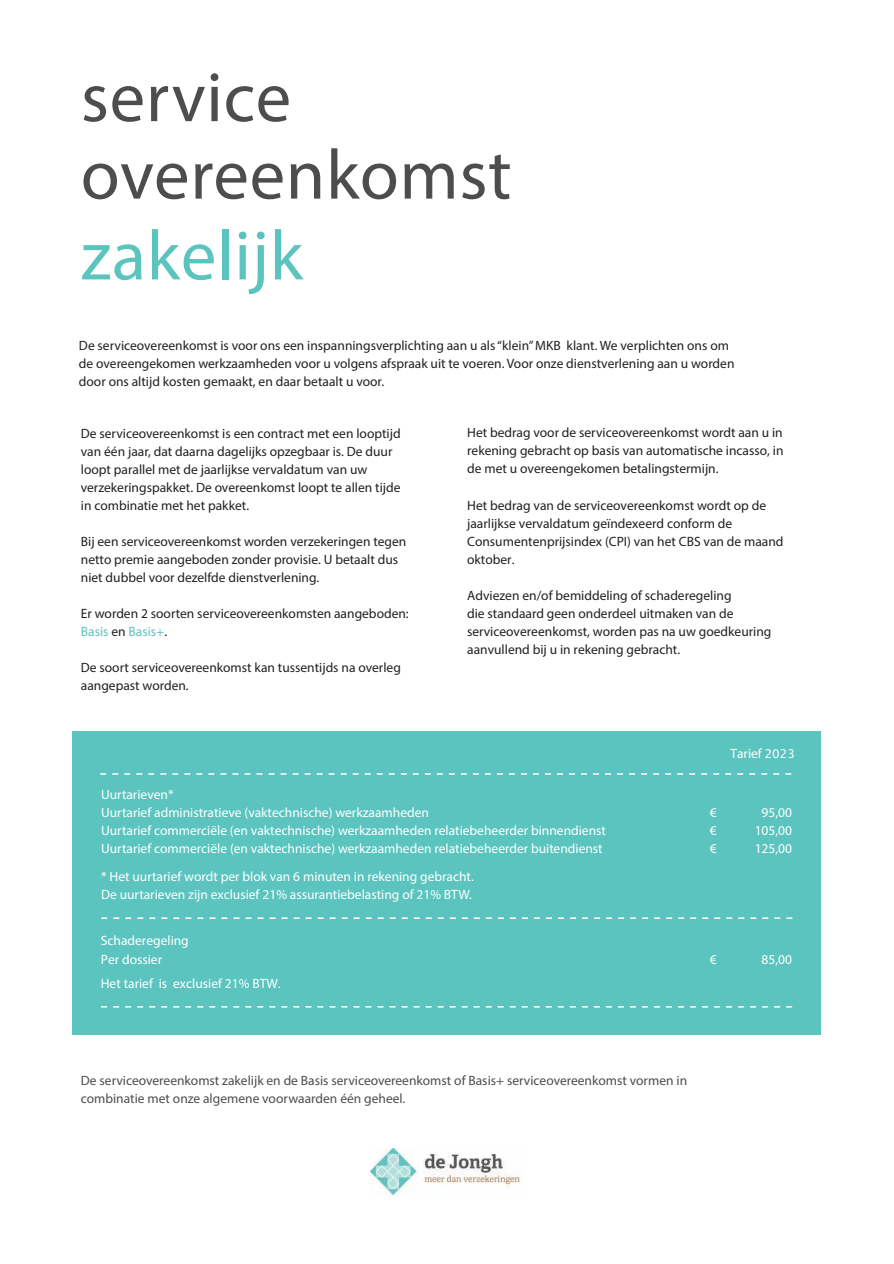
<style>
.page{position:relative;width:894px;height:1264px;background:#fff}
.page>*{position:absolute;margin:0;border:0;box-sizing:border-box;transform-origin:0 0}
.t1{font:70.8px/77.4px "Myriad Pro";letter-spacing:.01em;color:#4d4d4f}
.t2{font:70.8px "Myriad Pro";letter-spacing:.01em;color:#5bc4bf}
.t3{font:13.5px/18px "Myriad Pro";color:#231f20}
.t4{font:13.5px/18px "Myriad Pro";color:#fff}
.t5{font:13.5px/18px "Myriad Pro";color:#4d4d4f}
.s1{color:#5bc4bf}
.s2{font-family:"Lucida Sans";font-size:12px}
.s3{font-family:"Lucida Grande";font-size:12px}
</style>
<div class="page">
<div style="left:72px;top:731px;width:749px;height:303px;background:#5bc4bf"></div>
<svg style="left:101px;top:1006px;width:691px;height:1px"></svg>
<svg style="left:101px;top:917px;width:691px;height:1px"></svg>
<svg style="left:100px;top:773px;width:691px;height:1px"></svg>
<img style="left:370px;top:1148px;width:151px;height:48px">
<h1 class="t1" style="left:81px;top:58px;width:432px">service overeenkomst</h1>
<h1 class="t2" style="left:81px;top:212px;width:223px">zakelijk</h1>
<p class="t3" style="left:79px;top:336px;width:657px">De serviceovereenkomst is voor ons een inspanningsverplichting aan u als “klein”MKB klant. We verplichten ons om de overeengekomen werkzaamheden voor u volgens afspraak uit te voeren. Voor onze dienstverlening aan u worden door ons altijd kosten gemaakt, en daar betaalt u voor.</p>
<p class="t3" style="left:81px;top:424px;width:321px">De serviceovereenkomst is een contract met een looptijd van één jaar, dat daarna dagelijks opzegbaar is. De duur loopt parallel met de jaarlijkse vervaldatum van uw verzekeringspakket. De overeenkomst loopt te allen tijde in combinatie met het pakket.</p>
<p class="t3" style="left:81px;top:532px;width:327px">Bij een serviceovereenkomst worden verzekeringen tegen netto premie aangeboden zonder provisie. U betaalt dus niet dubbel voor dezelfde dienstverlening.</p>
<p class="t3" style="left:81px;top:604px;width:329px">Er worden 2 soorten serviceovereenkomsten aangeboden:<br><span class="s1">Basis</span> en <span class="s1">Basis+</span>.</p>
<p class="t3" style="left:81px;top:658px;width:321px">De soort serviceovereenkomst kan tussentijds na overleg aangepast worden.</p>
<p class="t3" style="left:467px;top:423px;width:318px;text-align:justify">Het bedrag voor de serviceovereenkomst wordt aan u in rekening gebracht op basis van automatische incasso, in de met u overeengekomen betalingstermijn.</p>
<p class="t3" style="left:467px;top:496px;width:318px">Het bedrag van de serviceovereenkomst wordt op de jaarlijkse vervaldatum geïndexeerd conform de Consumentenprijsindex (CPI) van het CBS van de maand oktober.</p>
<p class="t3" style="left:467px;top:586px;width:305px">Adviezen en/of bemiddeling of schaderegeling<br>die standaard geen onderdeel uitmaken van de serviceovereenkomst, worden pas na uw goedkeuring aanvullend bij u in rekening gebracht.</p>
<p class="t4" style="left:730px;top:744px;width:66px">Tarief <span class="s2">202</span><span class="s3">3</span></p>
<p class="t4" style="left:101px;top:785px;width:506px">Uurtarieven*<br>Uurtarief administratieve (vaktechnische) werkzaamheden<br>Uurtarief commerciële (en vaktechnische) werkzaamheden relatiebeheerder binnendienst Uurtarief commerciële (en vaktechnische) werkzaamheden relatiebeheerder buitendienst</p>
<p class="t4" style="left:101px;top:867px;width:374px">* Het uurtarief wordt per blok van 6 minuten in rekening gebracht.<br>De uurtarieven zijn exclusief 21% assurantiebelasting of 21% BTW.</p>
<p class="t4" style="left:101px;top:931px;width:89px;line-height:18.6px">Schaderegeling<br>Per dossier</p>
<p class="t4" style="left:101px;top:973px;width:181px">Het tarief is exclusief 21% BTW.</p>
<p class="t4" style="left:709px;top:803px;width:8px">€</p>
<p class="t4" style="left:761px;top:803px;width:32px">95,00</p>
<p class="t4" style="left:709px;top:821px;width:8px">€</p>
<p class="t4" style="left:754px;top:821px;width:39px">105,00</p>
<p class="t4" style="left:709px;top:839px;width:8px">€</p>
<p class="t4" style="left:754px;top:839px;width:39px">125,00</p>
<p class="t4" style="left:709px;top:950px;width:8px">€</p>
<p class="t4" style="left:761px;top:950px;width:32px">85,00</p>
<p class="t5" style="left:81px;top:1070px;width:607px">De serviceovereenkomst zakelijk en de Basis serviceovereenkomst of Basis+ serviceovereenkomst vormen in combinatie met onze algemene voorwaarden één geheel.</p>
</div>
